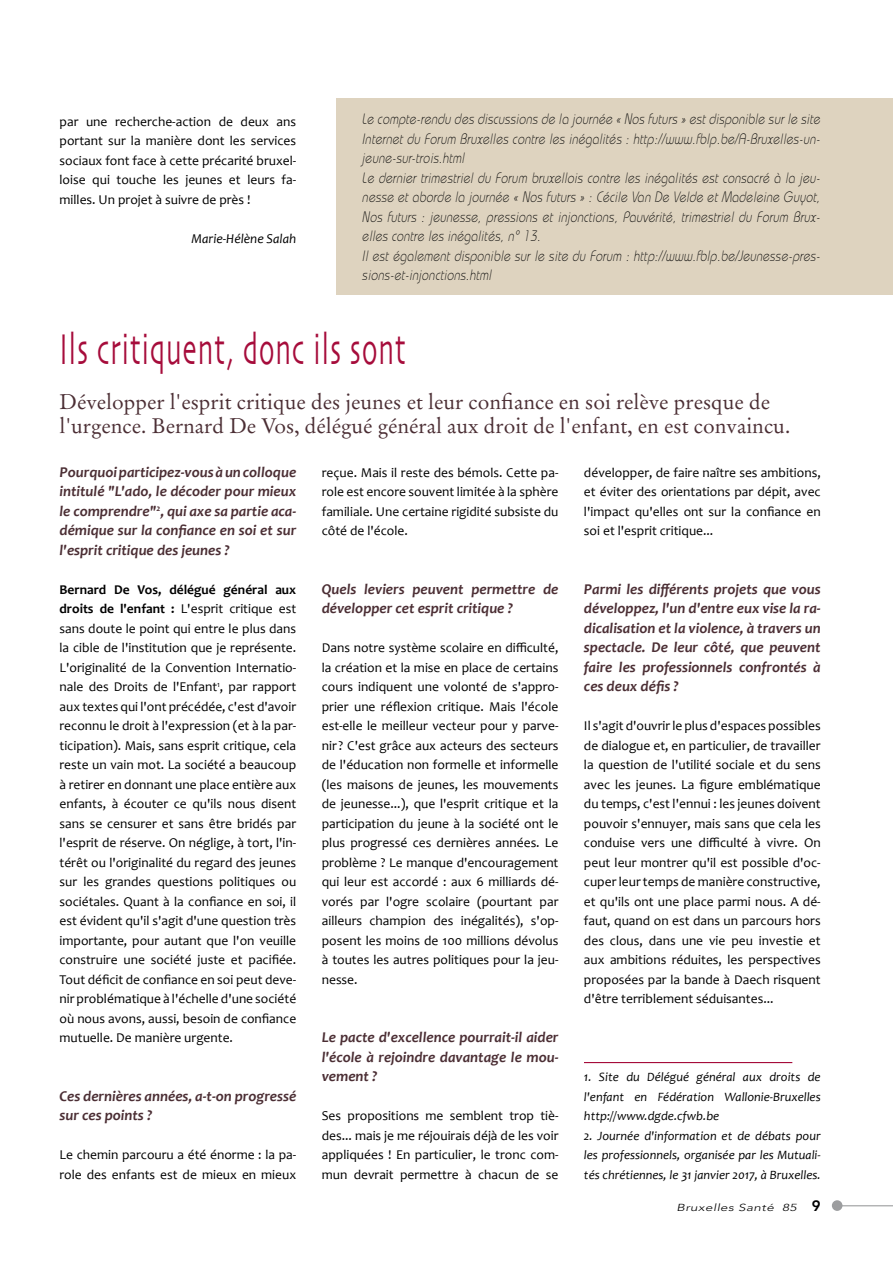
<style>
.page{position:relative;width:893px;height:1263px;background:#fff}
.page>*{position:absolute;margin:0;border:0;box-sizing:border-box;transform-origin:0 0}
.t1{font:45px "Skia";letter-spacing:.04em;color:#a60c3b;scale:.6 1}
.t2{font:21px/24px "Stempel Garamond";color:#4b2e34}
.t3{font:italic 300 15px/19.5px "Bauhaus";letter-spacing:.03em;color:#000;scale:.8 1}
.t4{font:italic 700 15px/19.5px "Candara";color:#4b2e34;text-align:justify}
.t5{font:13.5px/19.5px "Candara";color:#000;text-align:justify}
.t6{font:italic 13.5px "Candara";color:#000}
.t7{font:italic 12.75px/19.5px "Candara";color:#000;text-align:justify}
.t8{font:italic 300 10.2px "Avenir";letter-spacing:.03em;color:#000;scale:1.33 1}
.s1{font-weight:700}
.s2{font-weight:800;font-style:normal;font-size:15px}
</style>
<div class="page">
<hr style="left:837px;top:1205px;width:56px;height:1px;background:#9c9d9f">
<div style="left:832px;top:1200px;width:10px;height:11px;background:#9c9d9f;border-radius:50%"></div>
<div style="left:337px;top:98px;width:556px;height:196px;background:#ded3bf"></div>
<hr style="left:584px;top:1062px;width:208px;height:1px;background:#a60c3b">
<p class="t5" style="left:60px;top:111px;width:238px">par une recherche-action de deux ans portant sur la manière dont les services sociaux font face à cette précarité bruxel&shy;loise qui touche les jeunes et leurs fa&shy;milles. Un projet à suivre de près !</p>
<p class="t6" style="left:191px;top:230px;width:106px">Marie-Hélène Salah</p>
<p class="t3" style="left:362px;top:109px;width:578px">Le compte-rendu des discussions de la journée « Nos futurs »estdisponible surle site Internet du Forum Bruxelles contre les inégalités : http://www.fblp.be/A-Bruxelles-un&shy;jeune-sur-trois.html<br>Le dernier trimestriel du Forum bruxellois contre les inégalités est consacré à la jeu&shy;nesse et aborde la journée « Nos futurs » : Cécile Van De Velde et Madeleine Guyot, Nos futurs : jeunesse, pressions et injonctions, Pauvérité, trimestriel du Forum Brux&shy;elles contre les inégalités, n° 13.<br>Il est également disponible sur le site du Forum : http://www.fblp.be/Jeunesse-pres&shy;sions-et-injonctions.html</p>
<h1 class="t1" style="left:60px;top:329px;width:579px">Ils critiquent, donc ils sont</h1>
<h2 class="t2" style="left:60px;top:390px;width:732px">Développer l'esprit critique des jeunes et leur confiance en soi relève presque de l'urgence. Bernard De Vos, délégué général aux droit de l'enfant, en est convaincu.</h2>
<p class="t4" style="left:60px;top:462px;width:238px">Pourquoi participez-vous à un colloque intitulé "L'ado, le décoder pour mieux le comprendre"<sup>2</sup>, qui axe sa partie aca&shy;démique sur la confiance en soi et sur l'esprit critique des jeunes ?</p>
<p class="t5" style="left:60px;top:579px;width:238px"><span class="s1">Bernard De Vos, délégué général aux droits de l'enfant :</span> L'esprit critique est sans doute le point qui entre le plus dans la cible de l'institution que je représente.<br>L'originalité de la Convention Internatio&shy;nale des Droits de l'Enfant<sup>1</sup>, par rapport aux textes qui l'ont précédée, c'est d'avoir reconnu le droit à l'expression (et à la par&shy;ticipation). Mais, sans esprit critique, cela reste un vain mot. La société a beaucoup à retirer en donnant une place entière aux enfants, à écouter ce qu'ils nous disent sans se censurer et sans être bridés par l'esprit de réserve. On néglige, à tort, l'in&shy;térêt ou l'originalité du regard des jeunes sur les grandes questions politiques ou sociétales. Quant à la confiance en soi, il est évident qu'il s'agit d'une question très importante, pour autant que l'on veuille construire une société juste et pacifiée.<br>Tout déficit de confiance en soi peut deve&shy;nir problématique à l'échelle d'une société où nous avons, aussi, besoin de confiance mutuelle. De manière urgente.</p>
<p class="t5" style="left:584px;top:462px;width:238px">développer, de faire naître ses ambitions, et éviter des orientations par dépit, avec l'impact qu'elles ont sur la confiance en soi et l'esprit critique...</p>
<p class="t5" style="left:322px;top:462px;width:238px">reçue. Mais il reste des bémols. Cette pa&shy;role est encore souvent limitée à la sphère familiale. Une certaine rigidité subsiste du côté de l'école.</p>
<p class="t4" style="left:584px;top:579px;width:238px">Parmi les différents projets que vous développez, l'un d'entre eux vise la ra&shy;dicalisation et la violence, à travers un spectacle. De leur côté, que peuvent faire les professionnels confrontés à ces deux défis ?</p>
<p class="t5" style="left:584px;top:716px;width:238px">Il s'agit d'ouvrir le plus d'espaces possibles de dialogue et, en particulier, de travailler la question de l'utilité sociale et du sens avec les jeunes. La figure emblématique du temps, c'est l'ennui : les jeunes doivent pouvoir s'ennuyer, mais sans que cela les conduise vers une difficulté à vivre. On peut leur montrer qu'il est possible d'oc&shy;cuper leur temps de manière constructive, et qu'ils ont une place parmi nous. A dé&shy;faut, quand on est dans un parcours hors des clous, dans une vie peu investie et aux ambitions réduites, les perspectives proposées par la bande à Daech risquent d'être terriblement séduisantes...</p>
<p class="t4" style="left:322px;top:579px;width:238px">Quels leviers peuvent permettre de développer cet esprit critique ?</p>
<p class="t5" style="left:322px;top:638px;width:238px">Dans notre système scolaire en difficulté, la création et la mise en place de certains cours indiquent une volonté de s'appro&shy;prier une réflexion critique. Mais l'école est-elle le meilleur vecteur pour y parve&shy;nir? C'est grâce aux acteurs des secteurs de l'éducation non formelle et informelle (les maisons de jeunes, les mouvements de jeunesse...), que l'esprit critique et la participation du jeune à la société ont le plus progressé ces dernières années. Le problème ? Le manque d'encouragement qui leur est accordé : aux 6 milliards dé&shy;vorés par l'ogre scolaire (pourtant par ailleurs champion des inégalités), s'op&shy;posent les moins de 100 millions dévolus à toutes les autres politiques pour la jeu&shy;nesse.</p>
<p class="t4" style="left:322px;top:1027px;width:238px">Le pacte d'excellence pourrait-il aider l'école à rejoindre davantage le mou&shy;vement ?</p>
<p class="t5" style="left:322px;top:1106px;width:238px">Ses propositions me semblent trop tiè&shy;des... mais je me réjouirais déjà de les voir appliquées ! En particulier, le tronc com&shy;mun devrait permettre à chacun de se</p>
<p class="t7" style="left:584px;top:1067px;width:238px">1. Site du Délégué général aux droits de l'enfant en Fédération Wallonie-Bruxelles http://www.dgde.cfwb.be</p>
<p class="t7" style="left:584px;top:1125px;width:238px">2. Journée d'information et de débats pour les professionnels, organisée par les Mutuali&shy;tés chrétiennes, le 31 janvier 2017, à Bruxelles.</p>
<p class="t4" style="left:60px;top:1086px;width:238px">Ces dernières années, a-t-on progressé sur ces points ?</p>
<p class="t5" style="left:60px;top:1145px;width:238px">Le chemin parcouru a été énorme : la pa&shy;role des enfants est de mieux en mieux</p>
<p class="t8" style="left:676px;top:1201px;width:110px">Bruxelles Santé 85 <span class="s2">9</span></p>
</div>
